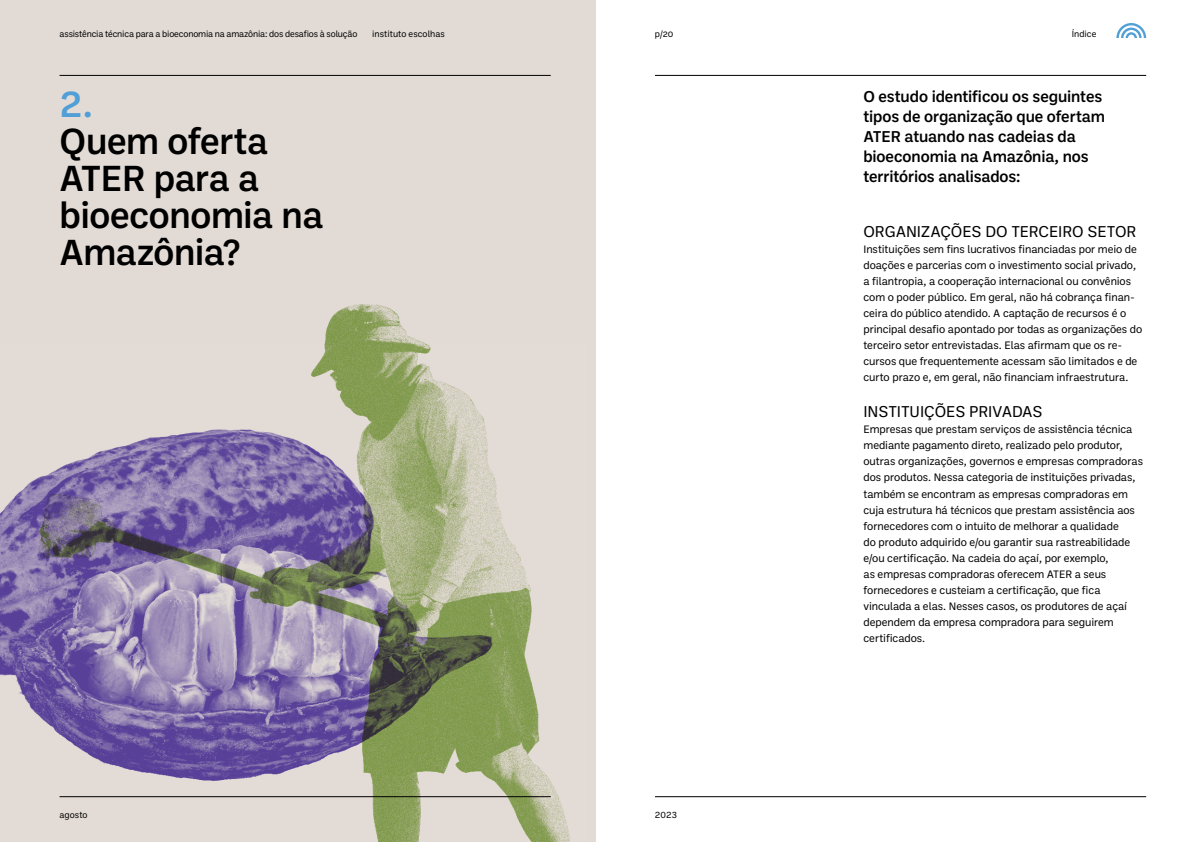
<style>
.page{position:relative;width:1191px;height:842px;background:#fff}
.page>*{position:absolute;margin:0;border:0;box-sizing:border-box;transform-origin:0 0}
.t1{font:500 37px/37px "Ballinger";letter-spacing:-.015em;color:#000}
.t2{font:500 37px "Ballinger";color:#519fd7}
.t3{font:500 16px/20px "Ballinger";letter-spacing:-.01em;color:#000}
.t4{font:16px "Ballinger";letter-spacing:-.01em;color:#000}
.t5{font:11px/16px "Ballinger";letter-spacing:-.005em;color:#000}
.t6{font:9px "Ballinger";letter-spacing:-.015em;color:#000}
.t7{font:9px "Ballinger";letter-spacing:.005em;color:#000}
</style>
<div class="page">
<div style="left:0;top:0;width:595px;height:842px;background:#e2dbd5"></div>
<img style="left:0;top:489px;width:24px;height:206px">
<hr style="left:655px;top:796px;width:491px;height:1px;background:#000">
<hr style="left:60px;top:75px;width:491px;height:1px;background:#000">
<hr style="left:655px;top:75px;width:491px;height:1px;background:#000">
<img style="left:24px;top:286px;width:572px;height:556px">
<svg style="left:1116px;top:23px;width:30px;height:15px"></svg>
<p class="t6" style="left:60px;top:27px;width:299px">assistência técnica para a bioeconomia na amazônia: dos desafios à solução</p>
<p class="t6" style="left:1071px;top:27px;width:26px">Índice</p>
<p class="t7" style="left:372px;top:27px;width:74px">instituto escolhas</p>
<p class="t6" style="left:655px;top:27px;width:20px">p/20</p>
<h1 class="t2" style="left:60px;top:79px;width:35px">2.</h1>
<h1 class="t1" style="left:60px;top:121px;width:265px">Quem oferta<br>ATER para a bioeconomia na<br>Amazônia?</h1>
<p class="t6" style="left:60px;top:809px;width:30px">agosto</p>
<p class="t6" style="left:655px;top:809px;width:24px">2023</p>
<h2 class="t3" style="left:863px;top:85px;width:243px">O estudo identificou os seguintes tipos de organização que ofertam<br>ATER atuando nas cadeias da bioeconomia na Amazônia, nos territórios analisados:</h2>
<h2 class="t4" style="left:863px;top:221px;width:274px">ORGANIZAÇÕES DO TERCEIRO SETOR</h2>
<p class="t5" style="left:863px;top:241px;width:280px">Instituições sem fins lucrativos financiadas por meio de doações e parcerias com o investimento social privado, a filantropia, a cooperação internacional ou convênios com o poder público. Em geral, não há cobrança finan&shy;ceira do público atendido. A captação de recursos é o principal desafio apontado por todas as organizações do terceiro setor entrevistadas. Elas afirmam que os re&shy;cursos que frequentemente acessam são limitados e de curto prazo e, em geral, não financiam infraestrutura.</p>
<h2 class="t4" style="left:863px;top:401px;width:181px">INSTITUIÇÕES PRIVADAS</h2>
<p class="t5" style="left:863px;top:421px;width:281px">Empresas que prestam serviços de assistência técnica mediante pagamento direto, realizado pelo produtor, outras organizações, governos e empresas compradoras dos produtos. Nessa categoria de instituições privadas, também se encontram as empresas compradoras em cuja estrutura há técnicos que prestam assistência aos fornecedores com o intuito de melhorar a qualidade<br>do produto adquirido e/ou garantir sua rastreabilidade e/ou certificação. Na cadeia do açaí, por exemplo,<br>as empresas compradoras oferecem ATER a seus fornecedores e custeiam a certificação, que fica vinculada a elas. Nesses casos, os produtores de açaí dependem da empresa compradora para seguirem certificados.</p>
</div>
